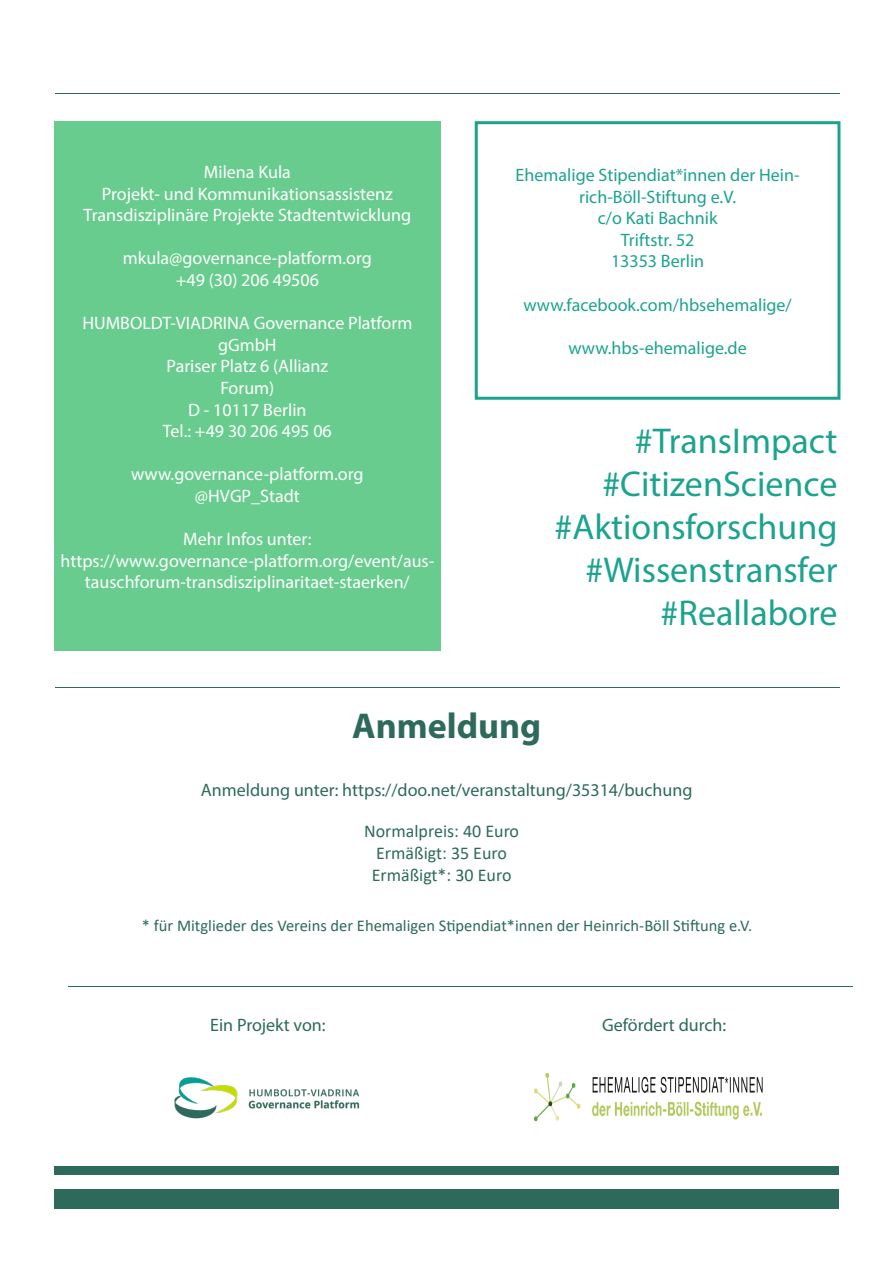
<style>
.page{position:relative;width:893px;height:1263px;background:#fff}
.page>*{position:absolute;margin:0;border:0;box-sizing:border-box;transform-origin:0 0}
.t1{font:36px "Myriad Pro";color:#1ca38e}
.t2{font:700 36px "Myriad Pro";color:#2d6a5b}
.t3{font:18px/21.6px "Myriad Pro";color:#fff;text-align:center}
.t4{font:18px/21.6px "Myriad Pro";color:#1ca38e;text-align:center}
.t5{font:18px "Myriad Pro";color:#2d6a5b}
.t6{font:18px "Calibri";color:#2d6a5b}
.t7{font:16.5px "Calibri";color:#2d6a5b}
</style>
<div class="page">
<div style="left:54px;top:121px;width:387px;height:530px;background:#69cc8f"></div>
<div style="left:54px;top:1166px;width:785px;height:9px;background:#2d6a5b"></div>
<div style="left:54px;top:1189px;width:785px;height:20px;background:#2d6a5b"></div>
<img style="left:174px;top:1077px;width:186px;height:42px">
<img style="left:535px;top:1073px;width:228px;height:49px">
<div style="left:475px;top:121px;width:365px;height:279px;border:3px solid #1ca38e"></div>
<p class="t3" style="left:204px;top:161px;width:89px">Milena Kula</p>
<p class="t3" style="left:102px;top:182px;width:292px">Projekt- und Kommunikationsassistenz</p>
<p class="t3" style="left:84px;top:204px;width:329px">Transdisziplinäre Projekte Stadtentwicklung</p>
<p class="t3" style="left:123px;top:247px;width:250px">mkula@governance-platform.org</p>
<p class="t3" style="left:176px;top:269px;width:145px">+49 (30) 206 49506</p>
<p class="t3" style="left:82px;top:312px;width:331px">HUMBOLDT-VIADRINA Governance Platform gGmbH</p>
<p class="t3" style="left:167px;top:355px;width:163px">Pariser Platz 6 (Allianz</p>
<p class="t3" style="left:220px;top:377px;width:56px">Forum)</p>
<p class="t3" style="left:188px;top:398px;width:120px">D - 10117 Berlin</p>
<p class="t3" style="left:163px;top:420px;width:170px">Tel.: +49 30 206 495 06</p>
<p class="t3" style="left:131px;top:463px;width:234px">www.governance-platform.org</p>
<p class="t3" style="left:195px;top:485px;width:106px">@HVGP_Stadt</p>
<p class="t3" style="left:183px;top:528px;width:130px">Mehr Infos unter:</p>
<p class="t3" style="left:60px;top:550px;width:375px">https://www.governance-platform.org/event/aus&shy;tauschforum-transdisziplinaritaet-staerken/</p>
<p class="t4" style="left:516px;top:164px;width:285px">Ehemalige Stipendiat*innen der Hein&shy;rich-Böll-Stiftung e.V.</p>
<p class="t4" style="left:598px;top:207px;width:121px">c/o Kati Bachnik</p>
<p class="t4" style="left:621px;top:229px;width:75px">Triftstr. 52</p>
<p class="t4" style="left:611px;top:250px;width:95px">13353 Berlin</p>
<p class="t4" style="left:523px;top:293px;width:270px">www.facebook.com/hbsehemalige/</p>
<p class="t4" style="left:568px;top:337px;width:180px">www.hbs-ehemalige.de</p>
<p class="t1" style="left:635px;top:418px;width:204px">#TransImpact</p>
<p class="t1" style="left:602px;top:461px;width:237px">#CitizenScience</p>
<p class="t1" style="left:554px;top:505px;width:284px">#Aktionsforschung</p>
<p class="t1" style="left:585px;top:548px;width:253px">#Wissenstransfer</p>
<p class="t1" style="left:661px;top:591px;width:178px">#Reallabore</p>
<p class="t2" style="left:352px;top:702px;width:190px">Anmeldung</p>
<p class="t5" style="left:201px;top:779px;width:493px">Anmeldung unter: https://doo.net/veranstaltung/35314/buchung</p>
<p class="t6" style="left:364px;top:819px;width:157px">Normalpreis: 40 Euro</p>
<p class="t6" style="left:376px;top:840px;width:132px">Ermäßigt: 35 Euro</p>
<p class="t6" style="left:372px;top:862px;width:141px">Ermäßigt*: 30 Euro</p>
<p class="t7" style="left:142px;top:914px;width:612px">* für Mitglieder des Vereins der Ehemaligen Stipendiat*innen der Heinrich-Böll Stiftung e.V.</p>
<p class="t5" style="left:210px;top:1014px;width:117px">Ein Projekt von:</p>
<p class="t5" style="left:602px;top:1014px;width:126px">Gefördert durch:</p>
</div>
